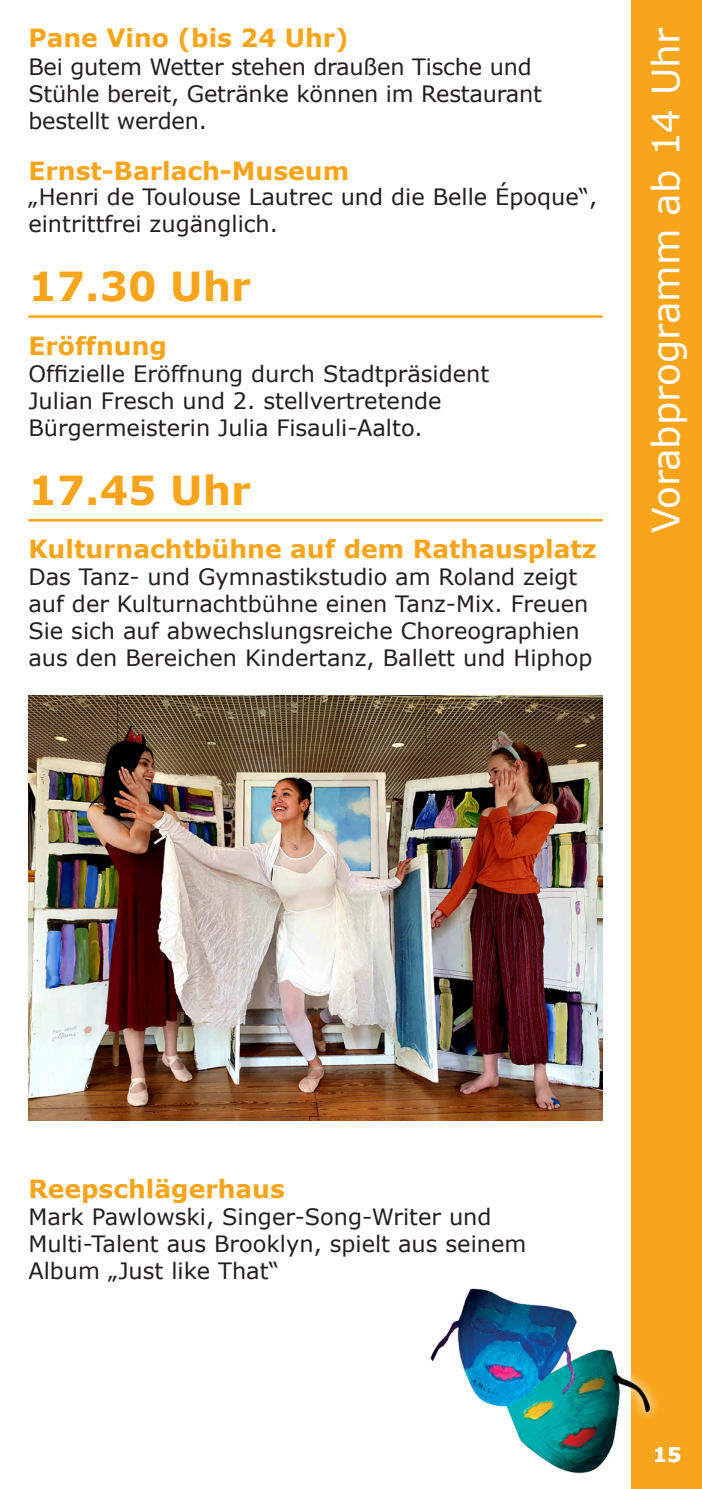
<style>
.page{position:relative;width:702px;height:1489px;background:#fff}
.page>*{position:absolute;margin:0;border:0;box-sizing:border-box;transform-origin:0 0}
.t1{font:700 40px "Verdana";color:#f9a51b}
.t2{font:37.5px "Verdana";color:#fff}
.t3{font:700 25px "Verdana";color:#f9a51b}
.t4{font:22.5px/27px "Verdana";color:#231f20}
.t5{font:700 20px "Verdana";color:#fff}
</style>
<div class="page">
<div style="left:631px;top:0;width:71px;height:1488px;background:#f9a51b"></div>
<hr style="left:28px;top:315px;width:574px;height:3px;background:#f9a51b">
<hr style="left:28px;top:519px;width:574px;height:2px;background:#f9a51b">
<img style="left:28px;top:695px;width:574px;height:425px">
<img style="left:430px;top:1288px;width:228px;height:186px">
<p class="t3" style="left:28px;top:22px;width:322px">Pane Vino (bis 24 Uhr)</p>
<p class="t4" style="left:28px;top:53px;width:515px">Bei gutem Wetter stehen draußen Tische und<br>Stühle bereit, Getränke können im Restaurant bestellt werden.</p>
<p class="t3" style="left:28px;top:154px;width:322px">Ernst-Barlach-Museum</p>
<p class="t4" style="left:28px;top:183px;width:570px">„Henri de Toulouse Lautrec und die Belle Époque“, eintrittfrei zugänglich.</p>
<h1 class="t1" style="left:28px;top:260px;width:224px">17.30 Uhr</h1>
<p class="t3" style="left:28px;top:329px;width:140px">Eröffnung</p>
<p class="t4" style="left:28px;top:360px;width:462px">Offizielle Eröffnung durch Stadtpräsident<br>Julian Fresch und 2. stellvertretende<br>Bürgermeisterin Julia Fisauli-Aalto.</p>
<h1 class="t1" style="left:28px;top:464px;width:224px">17.45 Uhr</h1>
<p class="t3" style="left:28px;top:533px;width:570px">Kulturnachtbühne auf dem Rathausplatz</p>
<p class="t4" style="left:28px;top:564px;width:565px">Das Tanz- und Gymnastikstudio am Roland zeigt auf der Kulturnachtbühne einen Tanz-Mix. Freuen Sie sich auf abwechslungsreiche Choreographien aus den Bereichen Kindertanz, Ballett und Hiphop</p>
<h2 class="t2" style="left:642px;top:533px;width:506px;rotate:-90deg">Vorabprogramm ab 14 Uhr</h2>
<p class="t3" style="left:28px;top:1172px;width:258px">Reepschlägerhaus</p>
<p class="t4" style="left:28px;top:1203px;width:499px">Mark Pawlowski, Singer-Song-Writer und<br>Multi-Talent aus Brooklyn, spielt aus seinem<br>Album „Just like That“</p>
<p class="t5" style="left:653px;top:1441px;width:30px">15</p>
</div>
